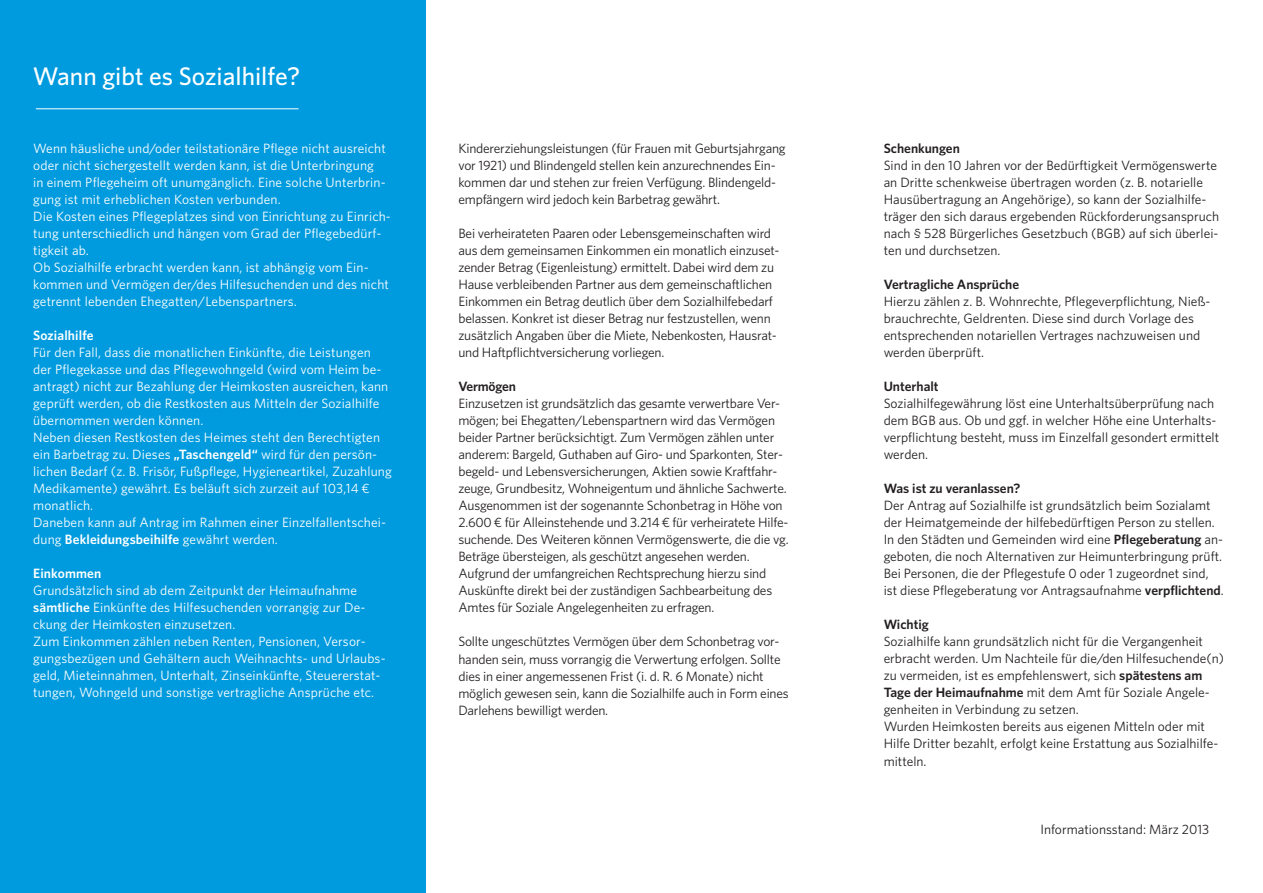
<style>
.page{position:relative;width:1263px;height:893px;background:#fff}
.page>*{position:absolute;margin:0;border:0;box-sizing:border-box;transform-origin:0 0}
.t1{font:500 25.5px "Whitney";color:#fff}
.t2{font:13.5px/17px "Whitney";letter-spacing:-.015em;color:#231f20}
.t3{font:13.5px/17px "Whitney";letter-spacing:.01em;color:#fff}
.t4{font:600 13.5px "Whitney";color:#231f20}
.t5{font:600 13.5px "Whitney";letter-spacing:.01em;color:#fff}
.s1{font-weight:600}
</style>
<div class="page">
<div style="left:0;top:0;width:425px;height:893px;background:#009bde"></div>
<hr style="left:36px;top:108px;width:262px;height:1px;background:#fff">
<h1 class="t1" style="left:33px;top:59px;width:269px">Wann gibt es Sozialhilfe?</h1>
<p class="t3" style="left:33px;top:140px;width:359px">Wenn häusliche und/oder teilstationäre Pflege nicht ausreicht oder nicht sichergestellt werden kann, ist die Unterbringung<br>in einem Pflegeheim oft unumgänglich. Eine solche Unterbrin&shy;gung ist mit erheblichen Kosten verbunden.<br>Die Kosten eines Pflegeplatzes sind von Einrichtung zu Einrich&shy;tung unterschiedlich und hängen vom Grad der Pflegebedürf&shy;tigkeit ab.<br>Ob Sozialhilfe erbracht werden kann, ist abhängig vom Ein&shy;kommen und Vermögen der/des Hilfesuchenden und des nicht getrennt lebenden Ehegatten/Lebenspartners.</p>
<p class="t5" style="left:33px;top:327px;width:62px">Sozialhilfe</p>
<p class="t3" style="left:33px;top:344px;width:360px">Für den Fall, dass die monatlichen Einkünfte, die Leistungen der Pflegekasse und das Pflegewohngeld (wird vom Heim be&shy;antragt) nicht zur Bezahlung der Heimkosten ausreichen, kann geprüft werden, ob die Restkosten aus Mitteln der Sozialhilfe übernommen werden können.<br>Neben diesen Restkosten des Heimes steht den Berechtigten ein Barbetrag zu. Dieses <span class="s1">„Taschengeld“</span> wird für den persön&shy;lichen Bedarf (z. B. Frisör, Fußpflege, Hygieneartikel, Zuzahlung Medikamente) gewährt. Es beläuft sich zurzeit auf 103,14 € monatlich.<br>Daneben kann auf Antrag im Rahmen einer Einzelfallentschei&shy;dung <span class="s1">Bekleidungsbeihilfe</span> gewährt werden.</p>
<p class="t5" style="left:33px;top:565px;width:70px">Einkommen</p>
<p class="t3" style="left:33px;top:582px;width:354px">Grundsätzlich sind ab dem Zeitpunkt der Heimaufnahme <span class="s1">sämtliche</span> Einkünfte des Hilfesuchenden vorrangig zur De&shy;ckung der Heimkosten einzusetzen.<br>Zum Einkommen zählen neben Renten, Pensionen, Versor&shy;gungsbezügen und Gehältern auch Weihnachts- und Urlaubs&shy;geld, Mieteinnahmen, Unterhalt, Zinseinkünfte, Steuererstat&shy;tungen, Wohngeld und sonstige vertragliche Ansprüche etc.</p>
<p class="t2" style="left:458px;top:140px;width:329px">Kindererziehungsleistungen (für Frauen mit Geburtsjahrgang vor 1921) und Blindengeld stellen kein anzurechnendes Ein&shy;kommen dar und stehen zur freien Verfügung. Blindengeld&shy;empfängern wird jedoch kein Barbetrag gewährt.</p>
<p class="t2" style="left:458px;top:225px;width:323px">Bei verheirateten Paaren oder Lebensgemeinschaften wird aus dem gemeinsamen Einkommen ein monatlich einzuset&shy;zender Betrag (Eigenleistung) ermittelt. Dabei wird dem zu Hause verbleibenden Partner aus dem gemeinschaftlichen Einkommen ein Betrag deutlich über dem Sozialhilfebedarf belassen. Konkret ist dieser Betrag nur festzustellen, wenn zusätzlich Angaben über die Miete, Nebenkosten, Hausrat&shy;und Haftpflichtversicherung vorliegen.</p>
<p class="t4" style="left:458px;top:378px;width:59px">Vermögen</p>
<p class="t2" style="left:458px;top:395px;width:332px">Einzusetzen ist grundsätzlich das gesamte verwertbare Ver&shy;mögen; bei Ehegatten/Lebenspartnern wird das Vermögen beider Partner berücksichtigt. Zum Vermögen zählen unter anderem: Bargeld, Guthaben auf Giro- und Sparkonten, Ster&shy;begeld- und Lebensversicherungen, Aktien sowie Kraftfahr&shy;zeuge, Grundbesitz, Wohneigentum und ähnliche Sachwerte.<br>Ausgenommen ist der sogenannte Schonbetrag in Höhe von 2.600 € für Alleinstehende und 3.214 € für verheiratete Hilfe&shy;suchende. Des Weiteren können Vermögenswerte, die die vg.<br>Beträge übersteigen, als geschützt angesehen werden.<br>Aufgrund der umfangreichen Rechtsprechung hierzu sind Auskünfte direkt bei der zuständigen Sachbearbeitung des Amtes für Soziale Angelegenheiten zu erfragen.</p>
<p class="t2" style="left:458px;top:633px;width:332px">Sollte ungeschütztes Vermögen über dem Schonbetrag vor&shy;handen sein, muss vorrangig die Verwertung erfolgen. Sollte dies in einer angemessenen Frist (i. d. R. 6 Monate) nicht möglich gewesen sein, kann die Sozialhilfe auch in Form eines Darlehens bewilligt werden.</p>
<p class="t4" style="left:884px;top:139px;width:78px">Schenkungen</p>
<p class="t2" style="left:884px;top:157px;width:337px">Sind in den 10 Jahren vor der Bedürftigkeit Vermögenswerte an Dritte schenkweise übertragen worden (z. B. notarielle Hausübertragung an Angehörige), so kann der Sozialhilfe&shy;träger den sich daraus ergebenden Rückforderungsanspruch nach § 528 Bürgerliches Gesetzbuch (BGB) auf sich überlei&shy;ten und durchsetzen.</p>
<p class="t4" style="left:884px;top:275px;width:137px">Vertragliche Ansprüche</p>
<p class="t2" style="left:884px;top:293px;width:328px">Hierzu zählen z. B. Wohnrechte, Pflegeverpflichtung, Nieß&shy;brauchrechte, Geldrenten. Diese sind durch Vorlage des entsprechenden notariellen Vertrages nachzuweisen und werden überprüft.</p>
<p class="t4" style="left:884px;top:378px;width:56px">Unterhalt</p>
<p class="t2" style="left:884px;top:395px;width:337px">Sozialhilfegewährung löst eine Unterhaltsüberprüfung nach dem BGB aus. Ob und ggf. in welcher Höhe eine Unterhalts&shy;verpflichtung besteht, muss im Einzelfall gesondert ermittelt werden.</p>
<p class="t4" style="left:884px;top:480px;width:138px">Was ist zu veranlassen?</p>
<p class="t2" style="left:884px;top:497px;width:342px">Der Antrag auf Sozialhilfe ist grundsätzlich beim Sozialamt der Heimatgemeinde der hilfebedürftigen Person zu stellen.<br>In den Städten und Gemeinden wird eine <span class="s1">Pflegeberatung</span> an&shy;geboten, die noch Alternativen zur Heimunterbringung prüft.<br>Bei Personen, die der Pflegestufe 0 oder 1 zugeordnet sind, ist diese Pflegeberatung vor Antragsaufnahme <span class="s1">verpflichtend</span>.</p>
<p class="t4" style="left:884px;top:616px;width:47px">Wichtig</p>
<p class="t2" style="left:884px;top:633px;width:342px">Sozialhilfe kann grundsätzlich nicht für die Vergangenheit erbracht werden. Um Nachteile für die/den Hilfesuchende(n) zu vermeiden, ist es empfehlenswert, sich <span class="s1">spätestens am Tage der Heimaufnahme</span> mit dem Amt für Soziale Angele&shy;genheiten in Verbindung zu setzen.<br>Wurden Heimkosten bereits aus eigenen Mitteln oder mit Hilfe Dritter bezahlt, erfolgt keine Erstattung aus Sozialhilfe&shy;mitteln.</p>
<p class="t2" style="left:1040px;top:820px;width:170px">Informationsstand: März 2013</p>
</div>
